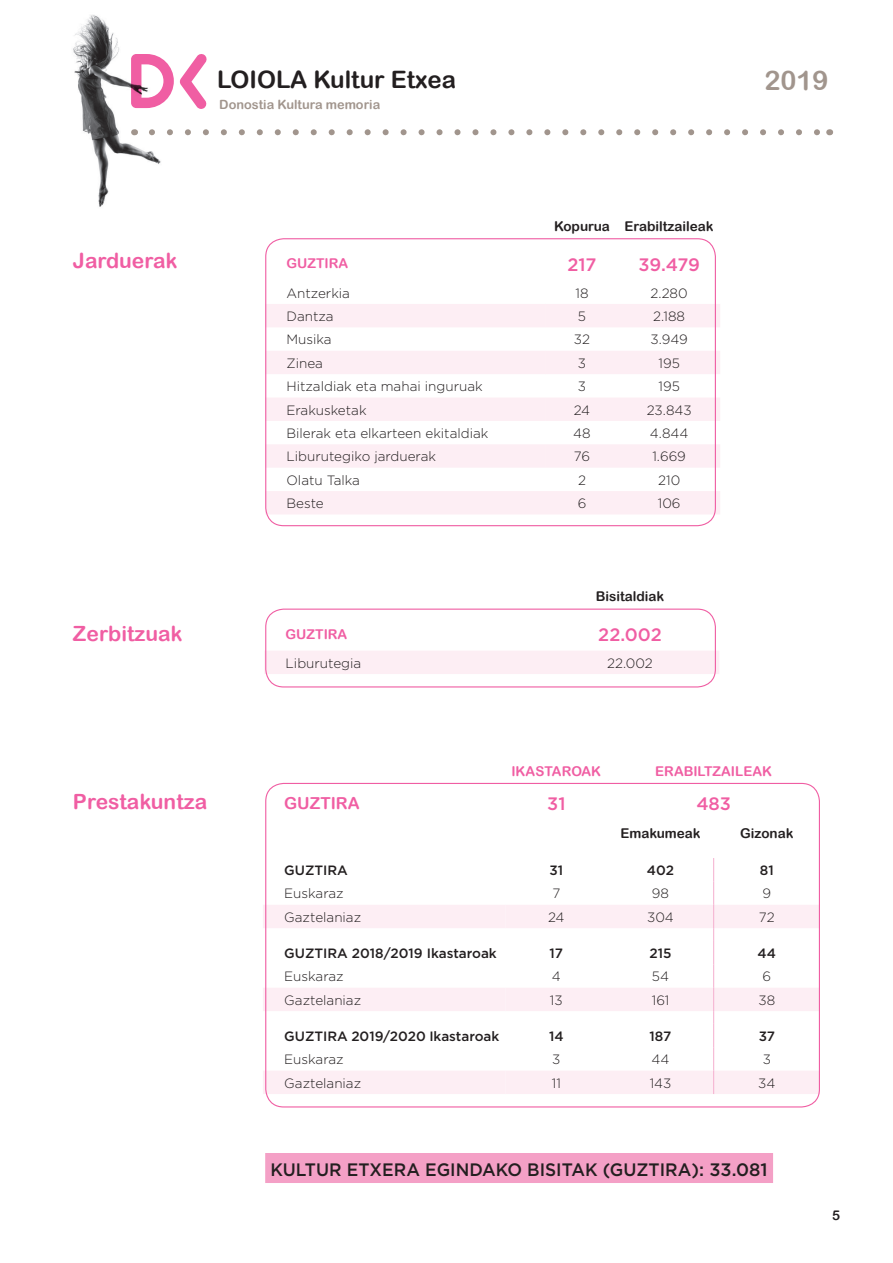
<style>
.page{position:relative;width:893px;height:1263px;background:#fff}
.page>*{position:absolute;margin:0;border:0;box-sizing:border-box;transform-origin:0 0}
.t1{font:27px "Arial Rounded MT Bold";color:#a1958d}
.t2{font:24px "Arial Rounded MT Bold";color:#231f20}
.t3{font:21px "Arial Rounded MT Bold";color:#f05ea3}
.t4{font:500 18px "Gotham";color:#231f20;scale:.96 1}
.t5{font:500 18px "Gotham";color:#f05ea3}
.t6{font:16.5px "Arial Rounded MT Bold";color:#f05ea3}
.t7{font:300 13.5px "Gotham";color:#231f20}
.t8{font:500 13.5px "Gotham";color:#231f20}
.t9{font:13.5px "Arial Rounded MT Bold";color:#231f20}
.t10{font:13.5px "Arial Rounded MT Bold";color:#f05ea3}
.t11{font:12.75px "Arial Rounded MT Bold";color:#a1958d}
</style>
<div class="page">
<svg style="left:180px;top:54px;width:27px;height:55px"></svg>
<svg style="left:185px;top:129px;width:635px;height:6px"></svg>
<img style="left:73px;top:15px;width:101px;height:192px">
<svg style="left:263px;top:905px;width:242px;height:189px"></svg>
<svg style="left:505px;top:905px;width:315px;height:189px"></svg>
<svg style="left:713px;top:858px;width:1px;height:236px"></svg>
<div style="left:265px;top:1153px;width:508px;height:30px;background:#f4a0c6"></div>
<svg style="left:265px;top:304px;width:455px;height:210px;fill:#fdeef4"></svg>
<div style="left:265px;top:238px;width:451px;height:288px;border:1px solid #f05ea3;border-radius:18px"></div>
<div style="left:264px;top:651px;width:455px;height:23px;background:#fdeef4"></div>
<div style="left:265px;top:609px;width:451px;height:78px;border:1px solid #f05ea3;border-radius:18px"></div>
<h2 class="t2" style="left:217px;top:65px;width:240px">Loiola Kultur Etxea</h2>
<h1 class="t1" style="left:764px;top:65px;width:66px">2019</h1>
<p class="t11" style="left:219px;top:97px;width:162px">Donostia Kultura memoria</p>
<p class="t9" style="left:554px;top:218px;width:161px">Kopurua Erabiltzaileak</p>
<h3 class="t3" style="left:73px;top:248px;width:106px">Jarduerak</h3>
<p class="t10" style="left:286px;top:256px;width:63px">GUZTIRA</p>
<h3 class="t5" style="left:567px;top:253px;width:31px">217</h3>
<h3 class="t5" style="left:638px;top:253px;width:63px">39.479</h3>
<p class="t7" style="left:286px;top:284px;width:65px">Antzerkia</p>
<p class="t7" style="left:575px;top:284px;width:15px">18</p>
<p class="t7" style="left:651px;top:284px;width:39px">2.280</p>
<p class="t7" style="left:286px;top:308px;width:49px">Dantza</p>
<p class="t7" style="left:578px;top:308px;width:10px">5</p>
<p class="t7" style="left:653px;top:308px;width:33px">2.188</p>
<p class="t7" style="left:286px;top:331px;width:47px">Musika</p>
<p class="t7" style="left:574px;top:331px;width:18px">32</p>
<p class="t7" style="left:650px;top:331px;width:39px">3.949</p>
<p class="t7" style="left:286px;top:354px;width:38px">Zinea</p>
<p class="t7" style="left:578px;top:354px;width:10px">3</p>
<p class="t7" style="left:658px;top:354px;width:23px">195</p>
<p class="t7" style="left:286px;top:378px;width:198px">Hitzaldiak eta mahai inguruak</p>
<p class="t7" style="left:578px;top:378px;width:10px">3</p>
<p class="t7" style="left:658px;top:378px;width:23px">195</p>
<p class="t7" style="left:286px;top:401px;width:82px">Erakusketak</p>
<p class="t7" style="left:574px;top:401px;width:18px">24</p>
<p class="t7" style="left:647px;top:401px;width:47px">23.843</p>
<p class="t7" style="left:286px;top:425px;width:203px">Bilerak eta elkarteen ekitaldiak</p>
<p class="t7" style="left:573px;top:425px;width:19px">48</p>
<p class="t7" style="left:650px;top:425px;width:40px">4.844</p>
<p class="t7" style="left:286px;top:448px;width:151px">Liburutegiko jarduerak</p>
<p class="t7" style="left:574px;top:448px;width:18px">76</p>
<p class="t7" style="left:652px;top:448px;width:35px">1.669</p>
<p class="t7" style="left:286px;top:471px;width:75px">Olatu Talka</p>
<p class="t7" style="left:578px;top:471px;width:9px">2</p>
<p class="t7" style="left:658px;top:471px;width:24px">210</p>
<p class="t7" style="left:286px;top:495px;width:39px">Beste</p>
<p class="t7" style="left:578px;top:495px;width:10px">6</p>
<p class="t7" style="left:658px;top:495px;width:24px">106</p>
<p class="t9" style="left:596px;top:588px;width:70px">Bisitaldiak</p>
<h3 class="t3" style="left:73px;top:621px;width:111px">Zerbitzuak</h3>
<p class="t10" style="left:286px;top:626px;width:63px">GUZTIRA</p>
<h3 class="t5" style="left:598px;top:623px;width:65px">22.002</h3>
<p class="t7" style="left:286px;top:654px;width:77px">Liburutegia</p>
<p class="t7" style="left:607px;top:654px;width:47px">22.002</p>
<p class="t10" style="left:511px;top:763px;width:91px">IKASTAROAK</p>
<p class="t10" style="left:655px;top:763px;width:118px">ERABILTZAILEAK</p>
<h3 class="t3" style="left:73px;top:789px;width:136px">Prestakuntza</h3>
<p class="t6" style="left:284px;top:793px;width:77px">GUZTIRA</p>
<h3 class="t5" style="left:547px;top:792px;width:20px">31</h3>
<h3 class="t5" style="left:696px;top:792px;width:36px">483</h3>
<p class="t9" style="left:620px;top:826px;width:82px">Emakumeak</p>
<p class="t9" style="left:740px;top:826px;width:55px">Gizonak</p>
<p class="t8" style="left:284px;top:861px;width:65px">GUZTIRA</p>
<p class="t8" style="left:549px;top:861px;width:15px">31</p>
<p class="t8" style="left:647px;top:861px;width:29px">402</p>
<p class="t8" style="left:760px;top:861px;width:15px">81</p>
<p class="t7" style="left:284px;top:885px;width:61px">Euskaraz</p>
<p class="t7" style="left:552px;top:885px;width:9px">7</p>
<p class="t7" style="left:652px;top:885px;width:19px">98</p>
<p class="t7" style="left:762px;top:885px;width:10px">9</p>
<p class="t7" style="left:284px;top:908px;width:79px">Gaztelaniaz</p>
<p class="t7" style="left:548px;top:908px;width:18px">24</p>
<p class="t7" style="left:647px;top:908px;width:28px">304</p>
<p class="t7" style="left:759px;top:908px;width:17px">72</p>
<p class="t8" style="left:284px;top:944px;width:214px">GUZTIRA 2018/2019 Ikastaroak</p>
<p class="t8" style="left:550px;top:944px;width:15px">17</p>
<p class="t8" style="left:649px;top:944px;width:24px">215</p>
<p class="t8" style="left:758px;top:944px;width:20px">44</p>
<p class="t7" style="left:284px;top:968px;width:61px">Euskaraz</p>
<p class="t7" style="left:552px;top:968px;width:10px">4</p>
<p class="t7" style="left:652px;top:968px;width:19px">54</p>
<p class="t7" style="left:762px;top:968px;width:10px">6</p>
<p class="t7" style="left:284px;top:991px;width:79px">Gaztelaniaz</p>
<p class="t7" style="left:550px;top:991px;width:14px">13</p>
<p class="t7" style="left:652px;top:991px;width:19px">161</p>
<p class="t7" style="left:758px;top:991px;width:18px">38</p>
<p class="t8" style="left:284px;top:1027px;width:217px">GUZTIRA 2019/2020 Ikastaroak</p>
<p class="t8" style="left:549px;top:1027px;width:16px">14</p>
<p class="t8" style="left:650px;top:1027px;width:23px">187</p>
<p class="t8" style="left:759px;top:1027px;width:18px">37</p>
<p class="t7" style="left:284px;top:1051px;width:61px">Euskaraz</p>
<p class="t7" style="left:552px;top:1051px;width:10px">3</p>
<p class="t7" style="left:652px;top:1051px;width:19px">44</p>
<p class="t7" style="left:763px;top:1051px;width:10px">3</p>
<p class="t7" style="left:284px;top:1074px;width:79px">Gaztelaniaz</p>
<p class="t7" style="left:552px;top:1074px;width:11px">11</p>
<p class="t7" style="left:650px;top:1074px;width:23px">143</p>
<p class="t7" style="left:758px;top:1074px;width:19px">34</p>
<h3 class="t4" style="left:271px;top:1157px;width:519px">KULTUR ETXERA EGINDAKO BISITAK (GUZTIRA): 33.081</h3>
<p class="t9" style="left:832px;top:1208px;width:10px">5</p>
</div>
